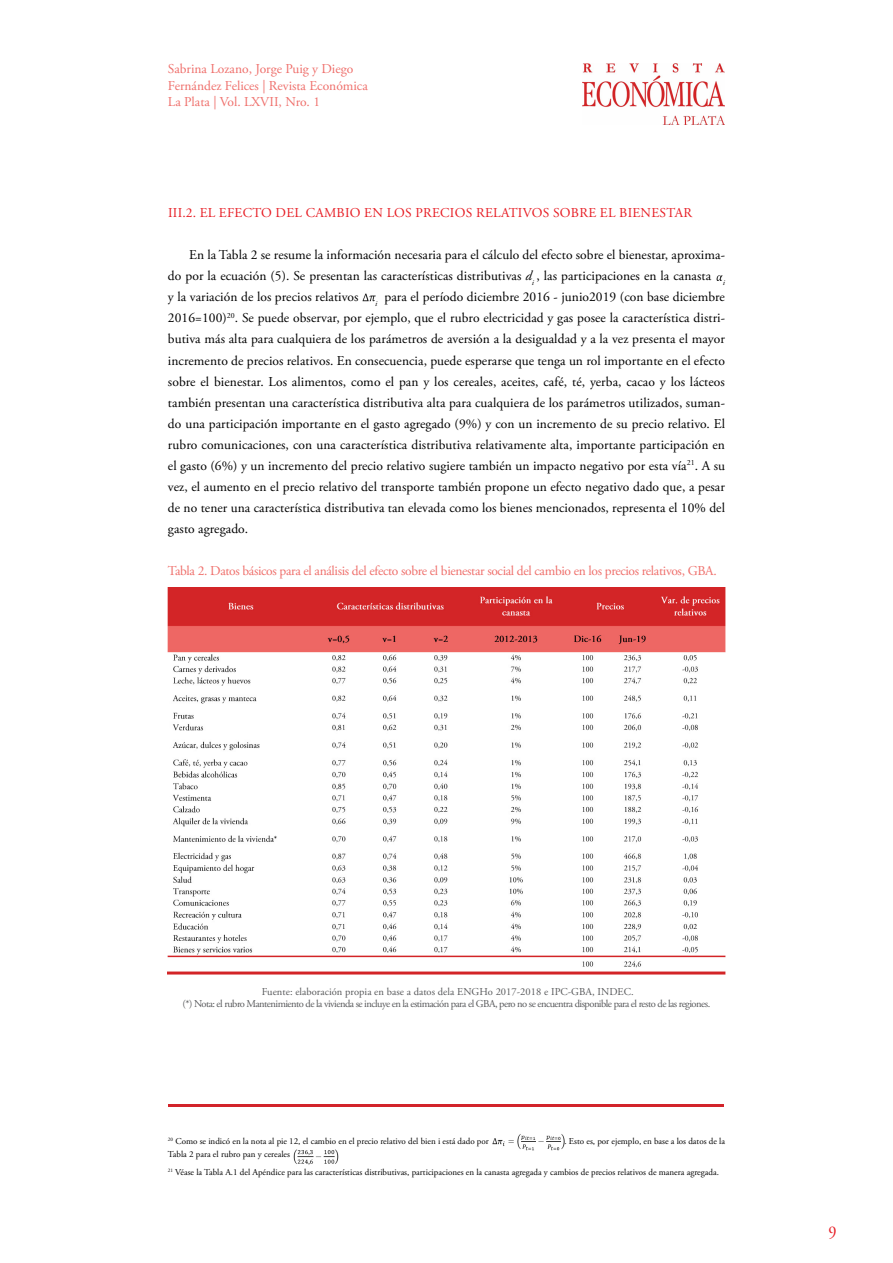
<style>
.page{position:relative;width:893px;height:1263px;background:#fff}
.page>*{position:absolute;margin:0;border:0;box-sizing:border-box;transform-origin:0 0}
.t1{font:18px "Adobe Garamond Pro";color:#e71c23;scale:.9 1}
.t2{font:13.5px/21px "Adobe Garamond Pro";letter-spacing:.005em;color:#000;text-align:justify}
.t3{font:13.5px "Adobe Garamond Pro";letter-spacing:-.025em;color:#ef6f6b}
.t4{font:13.5px/16.5px "Adobe Garamond Pro";color:#ef6f6b}
.t5{font:13.5px "Adobe Garamond Pro";color:#e71c23}
.t6{font:10.5px/12px "Adobe Garamond Pro";letter-spacing:-.05em;color:#58595b;text-align:center}
.t7{font:9px/17.7px "Adobe Garamond Pro";color:#000}
.s1{font-style:italic}
</style>
<div class="page">
<img style="left:582px;top:63px;width:143px;height:61px">
<svg style="left:716px;top:275px;width:7px;height:6px"></svg>
<svg style="left:362px;top:293px;width:13px;height:9px"></svg>
<img style="left:492px;top:1134px;width:72px;height:17px">
<img style="left:293px;top:1149px;width:46px;height:16px">
<hr style="left:168px;top:1103px;width:555px;height:3px;background:#d2232a">
<img style="left:168px;top:587px;width:557px;height:387px">
<p class="t4" style="left:168px;top:61px;width:201px">Sabrina Lozano, Jorge Puig y Diego<br>Fernández Felices | Revista Económica<br>La Plata | Vol. LXVII, Nro. 1</p>
<p class="t5" style="left:168px;top:205px;width:61px">III.2. El efecto</p>
<p class="t5" style="left:276px;top:205px;width:10px">del</p>
<p class="t5" style="left:306px;top:205px;width:10px">cambio</p>
<p class="t5" style="left:364px;top:205px;width:32px">en los</p>
<p class="t5" style="left:415px;top:205px;width:9px">precios</p>
<p class="t5" style="left:476px;top:205px;width:10px">relativos</p>
<p class="t5" style="left:553px;top:205px;width:10px">sobre</p>
<p class="t5" style="left:600px;top:205px;width:29px">el bienestar</p>
<p class="t2" style="left:168px;top:245px;width:559px;text-indent:21px">En la Tabla 2 se resume la información necesaria para el cálculo del efecto sobre el bienestar, aproxima&shy;do por la ecuación (5). Se presentan las características distributivas <span class="s1">d</span><sub>i</sub> , las participaciones en la canasta <sub>i </sub>y la variación de los precios relativos <sub>i</sub> para el período diciembre 2016 - junio2019 (con base diciembre 2016=100)<sup>20</sup>. Se puede observar, por ejemplo, que el rubro electricidad y gas posee la característica distri&shy;butiva más alta para cualquiera de los parámetros de aversión a la desigualdad y a la vez presenta el mayor incremento de precios relativos. En consecuencia, puede esperarse que tenga un rol importante en el efecto sobre el bienestar. Los alimentos, como el pan y los cereales, aceites, café, té, yerba, cacao y los lácteos también presentan una característica distributiva alta para cualquiera de los parámetros utilizados, suman&shy;do una participación importante en el gasto agregado (9%) y con un incremento de su precio relativo. El rubro comunicaciones, con una característica distributiva relativamente alta, importante participación en el gasto (6%) y un incremento del precio relativo sugiere también un impacto negativo por esta vía<sup>21</sup>. A su vez, el aumento en el precio relativo del transporte también propone un efecto negativo dado que, a pesar de no tener una característica distributiva tan elevada como los bienes mencionados, representa el 10% del gasto agregado.</p>
<p class="t3" style="left:168px;top:562px;width:550px">Tabla 2. Datos básicos para el análisis del efecto sobre el bienestar social del cambio en los precios relativos, GBA.</p>
<p class="t6" style="left:183px;top:985px;width:529px">Fuente: elaboración propia en base a datos dela ENGHo 2017-2018 e IPC-GBA, INDEC.<br>(*) Nota: el rubro Mantenimiento de la vivienda se incluye en la estimación para el GBA, pero no se encuentra disponible para el resto de las regiones.</p>
<p class="t7" style="left:168px;top:1132px;width:322px"><sup>20</sup> Como se indicó en la nota al pie 12, el cambio en el precio relativo del bien i está dado por</p>
<p class="t7" style="left:564px;top:1132px;width:162px">. Esto es, por ejemplo, en base a los datos de la</p>
<p class="t7" style="left:168px;top:1146px;width:552px">Tabla 2 para el rubro pan y cereales<br><sup>21</sup> Véase la Tabla A.1 del Apéndice para las características distributivas, participaciones en la canasta agregada y cambios de precios relativos de manera agregada.</p>
<h1 class="t1" style="left:828px;top:1222px;width:11px">9</h1>
</div>
